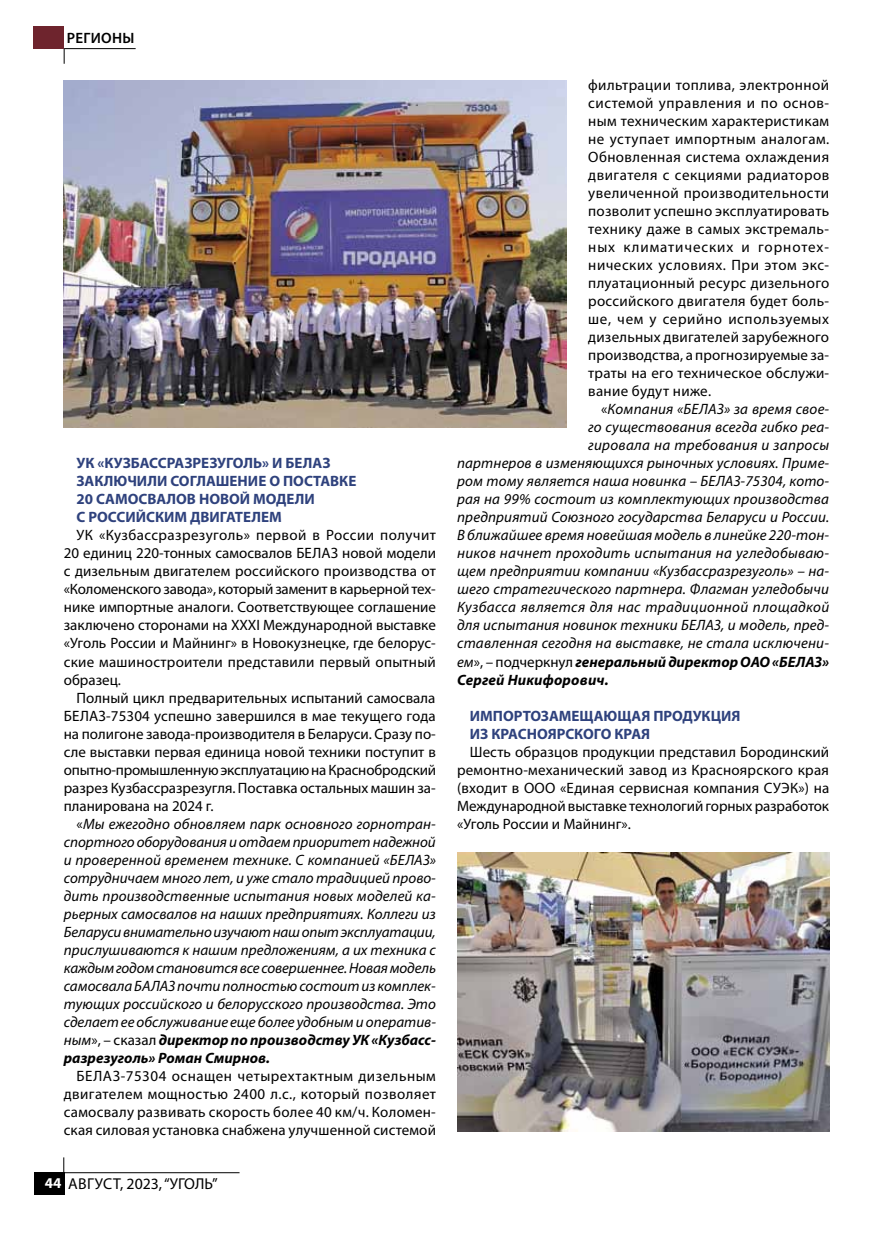
<style>
.page{position:relative;width:893px;height:1234px;background:#fff}
.page>*{position:absolute;margin:0;border:0;box-sizing:border-box;transform-origin:0 0}
.t1{font:15.75px "Myriad Pro";color:#000}
.t2{font:15px/18px "Myriad Pro";letter-spacing:.005em;color:#000;text-align:justify}
.t3{font:italic 15px/18px "Myriad Pro";letter-spacing:.015em;color:#000;text-align:justify}
.t4{font:700 15px/18px "Myriad Pro";color:#2f427d}
.t5{font:italic 700 15px "Myriad Pro";letter-spacing:.005em;color:#000}
.t6{font:600 15px "Myriad Pro";letter-spacing:.02em;color:#000}
.s1{font-style:normal}
.s2{font-weight:700}
.s3{font-weight:700;font-size:15px;color:#fff}
.s4{font-weight:400}
.s5{font-weight:400;font-style:normal}
</style>
<div class="page">
<img style="left:457px;top:852px;width:372px;height:279px">
<img style="left:64px;top:81px;width:503px;height:346px">
<div style="left:34px;top:1171px;width:30px;height:23px;background:#000"></div>
<hr style="left:64px;top:1171px;width:176px;height:1px;background:#000">
<svg style="left:63px;top:1157px;width:1px;height:15px"></svg>
<hr style="left:64px;top:48px;width:72px;height:1px;background:#000">
<svg style="left:64px;top:48px;width:1px;height:16px"></svg>
<div style="left:34px;top:27px;width:30px;height:22px;background:#6e242d"></div>
<p class="t6" style="left:67px;top:28px;width:69px">РЕГИОНЫ</p>
<p class="t4" style="left:77px;top:453px;width:281px">УК «КУЗБАССРАЗРЕЗУГОЛЬ» И БЕЛАЗ<br>ЗАКЛЮЧИЛИ СОГЛАШЕНИЕ О ПОСТАВКЕ<br>20 САМОСВАЛОВ НОВОЙ МОДЕЛИ<br>С РОССИЙСКИМ ДВИГАТЕЛЕМ</p>
<p class="t2" style="left:64px;top:526px;width:374px;text-indent:13px">УК «Кузбассразрезуголь» первой в России получит 20 единиц 220-тонных самосвалов БЕЛАЗ новой модели с дизельным двигателем российского производства от «Коломенского завода», который заменит в карьерной тех&shy;нике импортные аналоги. Соответствующее соглашение заключено сторонами на XXXI Международной выставке «Уголь России и Майнинг» в Новокузнецке, где белорус&shy;ские машиностроители представили первый опытный образец.</p>
<p class="t2" style="left:64px;top:688px;width:374px;text-indent:13px">Полный цикл предварительных испытаний самосвала БЕЛАЗ-75304 успешно завершился в мае текущего года на полигоне завода-производителя в Беларуси. Сразу по&shy;сле выставки первая единица новой техники поступит в опытно-промышленную эксплуатацию на Краснобродский разрез Кузбассразрезугля. Поставка остальных машин за&shy;планирована на 2024 г.</p>
<p class="t3" style="left:64px;top:814px;width:374px;text-indent:13px"><span class="s1">«</span>Мы ежегодно обновляем парк основного горнотран&shy;спортного оборудования и отдаем приоритет надежной и проверенной временем технике. С компанией «БЕЛАЗ» сотрудничаем много лет, и уже стало традицией прово&shy;дить производственные испытания новых моделей ка&shy;рьерных самосвалов на наших предприятиях. Коллеги из Беларуси внимательно изучают наш опыт эксплуатации, прислушиваются к нашим предложениям, а их техника с каждым годом становится все совершеннее. Новая модель самосвала БАЛАЗ почти полностью состоит из комплек&shy;тующих российского и белорусского производства. Это сделает ее обслуживание еще более удобным и оператив&shy;ным<span class="s1">», – сказал</span> <span class="s2">директор по производству УК «Кузбасс&shy;разрезуголь» Роман Смирнов.</span></p>
<p class="t2" style="left:64px;top:1066px;width:374px;text-indent:13px">БЕЛАЗ-75304 оснащен четырехтактным дизельным двигателем мощностью 2400 л.с., который позволяет самосвалу развивать скорость более 40 км/ч. Коломен&shy;ская силовая установка снабжена улучшенной системой</p>
<p class="t1" style="left:45px;top:1173px;width:174px"><span class="s3">44</span> АВГУСТ, 2023, “УГОЛЬ”</p>
<p class="t2" style="left:588px;top:76px;width:243px">фильтрации топлива, электронной системой управления и по основ&shy;ным техническим характеристикам не уступает импортным аналогам.<br>Обновленная система охлаждения двигателя с секциями радиаторов увеличенной производительности позволит успешно эксплуатировать технику даже в самых экстремаль&shy;ных климатических и горнотех&shy;нических условиях. При этом экс&shy;плуатационный ресурс дизельного российского двигателя будет боль&shy;ше, чем у серийно используемых дизельных двигателей зарубежного производства, а прогнозируемые за&shy;траты на его техническое обслужи&shy;вание будут ниже.</p>
<p class="t3" style="left:601px;top:400px;width:230px"><span class="s1">«</span>Компания «БЕЛАЗ» за время свое-</p>
<p class="t3" style="left:588px;top:418px;width:242px">го существования всегда гибко реа-</p>
<p class="t3" style="left:588px;top:436px;width:242px">гировала на требования и запросы</p>
<p class="t3" style="left:457px;top:454px;width:374px">партнеров в изменяющихся рыночных условиях. Приме-</p>
<p class="t3" style="left:457px;top:472px;width:374px">ром тому является наша новинка – БЕЛАЗ-75304, кото-</p>
<p class="t3" style="left:457px;top:490px;width:373px">рая на 99% состоит из комплектующих производства</p>
<p class="t3" style="left:457px;top:508px;width:374px">предприятий Союзного государства Беларуси и России.</p>
<p class="t3" style="left:457px;top:526px;width:374px">В ближайшее время новейшая модель в линейке 220-тон-</p>
<p class="t3" style="left:457px;top:544px;width:374px">ников начнет проходить испытания на угледобываю-</p>
<p class="t3" style="left:457px;top:562px;width:374px">щем предприятии компании «Кузбассразрезуголь» – на-</p>
<p class="t3" style="left:457px;top:580px;width:373px">шего стратегического партнера. Флагман угледобычи</p>
<p class="t3" style="left:457px;top:598px;width:374px">Кузбасса является для нас традиционной площадкой</p>
<p class="t3" style="left:457px;top:616px;width:374px">для испытания новинок техники БЕЛАЗ, и модель, пред-</p>
<p class="t3" style="left:457px;top:634px;width:374px">ставленная сегодня на выставке, не стала исключени-</p>
<p class="t5" style="left:457px;top:651px;width:373px"><span class="s4">ем</span><span class="s5">», – подчеркнул</span> генеральный директор ОАО «БЕЛАЗ»</p>
<p class="t5" style="left:457px;top:669px;width:153px">Сергей Никифорович.</p>
<p class="t4" style="left:470px;top:705px;width:272px">ИМПОРТОЗАМЕЩАЮЩАЯ ПРОДУКЦИЯ<br>ИЗ КРАСНОЯРСКОГО КРАЯ</p>
<p class="t2" style="left:457px;top:742px;width:374px;text-indent:13px">Шесть образцов продукции представил Бородинский ремонтно-механический завод из Красноярского края (входит в ООО «Единая сервисная компания СУЭК») на Международной выставке технологий горных разработок «Уголь России и Майнинг».</p>
</div>
